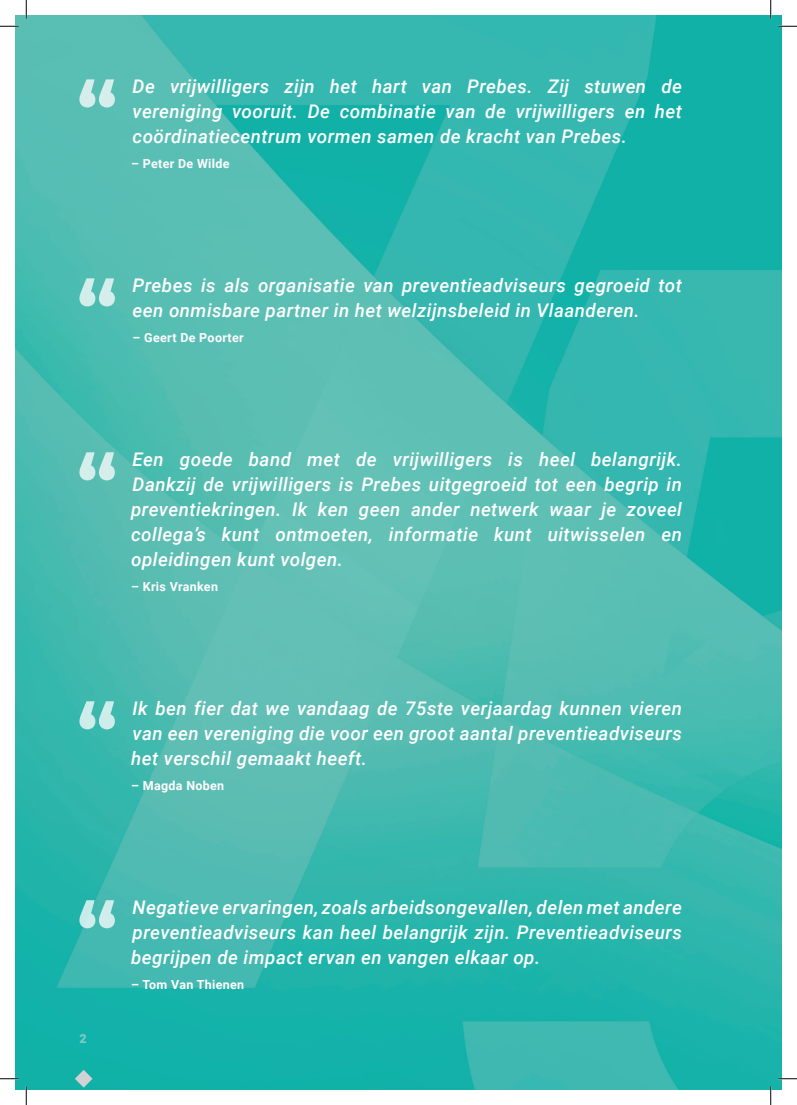
<style>
.page{position:relative;width:797px;height:1105px;background:#fff}
.page>*{position:absolute;margin:0;border:0;box-sizing:border-box;transform-origin:0 0}
.t1{font:italic 500 18.75px/25px "Roboto";letter-spacing:.025em;color:#fff;text-align:justify}
.t2{font:700 12.5px "Roboto";letter-spacing:.025em;color:#fff}
.t3{font:900 12.5px "Roboto";color:#7eccc1}
</style>
<div class="page">
<img style="left:16px;top:16px;width:765px;height:1073px">
<svg style="left:75px;top:1070px;width:18px;height:17px"></svg>
<svg style="left:79px;top:79px;width:36px;height:28px"></svg>
<svg style="left:79px;top:278px;width:36px;height:28px"></svg>
<svg style="left:79px;top:452px;width:36px;height:28px"></svg>
<svg style="left:79px;top:701px;width:36px;height:28px"></svg>
<svg style="left:79px;top:900px;width:36px;height:28px"></svg>
<svg style="left:0;top:25px;width:19px;height:2px"></svg>
<svg style="left:778px;top:25px;width:19px;height:2px"></svg>
<svg style="left:0;top:1078px;width:19px;height:1px"></svg>
<svg style="left:778px;top:1078px;width:19px;height:1px"></svg>
<svg style="left:25px;top:0;width:2px;height:19px"></svg>
<svg style="left:25px;top:1086px;width:2px;height:19px"></svg>
<svg style="left:770px;top:0;width:1px;height:19px"></svg>
<svg style="left:770px;top:1086px;width:1px;height:19px"></svg>
<p class="t3" style="left:79px;top:1030px;width:9px">2</p>
<p class="t1" style="left:133px;top:74px;width:551px">De vrijwilligers zijn het hart van Prebes. Zij stuwen de vereniging vooruit. De combinatie van de vrijwilligers en het coördinatiecentrum vormen samen de kracht van Prebes.</p>
<p class="t2" style="left:131px;top:155px;width:100px">– Peter De Wilde</p>
<p class="t1" style="left:133px;top:273px;width:551px">Prebes is als organisatie van preventieadviseurs gegroeid tot een onmisbare partner in het welzijnsbeleid in Vlaanderen.</p>
<p class="t2" style="left:133px;top:329px;width:113px">– Geert De Poorter</p>
<p class="t1" style="left:131px;top:446px;width:552px">Een goede band met de vrijwilligers is heel belangrijk.<br>Dankzij de vrijwilligers is Prebes uitgegroeid tot een begrip in preventiekringen. Ik ken geen ander netwerk waar je zoveel collega’s kunt ontmoeten, informatie kunt uitwisselen en opleidingen kunt volgen.</p>
<p class="t2" style="left:131px;top:578px;width:88px">– Kris Vranken</p>
<p class="t1" style="left:131px;top:695px;width:552px">Ik ben fier dat we vandaag de 75ste verjaardag kunnen vieren van een vereniging die voor een groot aantal preventieadviseurs het verschil gemaakt heeft.</p>
<p class="t2" style="left:131px;top:777px;width:95px">– Magda Noben</p>
<p class="t1" style="left:131px;top:894px;width:552px">Negatieve ervaringen, zoals arbeidsongevallen, delen met andere preventieadviseurs kan heel belangrijk zijn. Preventieadviseurs begrijpen de impact ervan en vangen elkaar op.</p>
<p class="t2" style="left:131px;top:976px;width:115px">– Tom Van Thienen</p>
</div>
